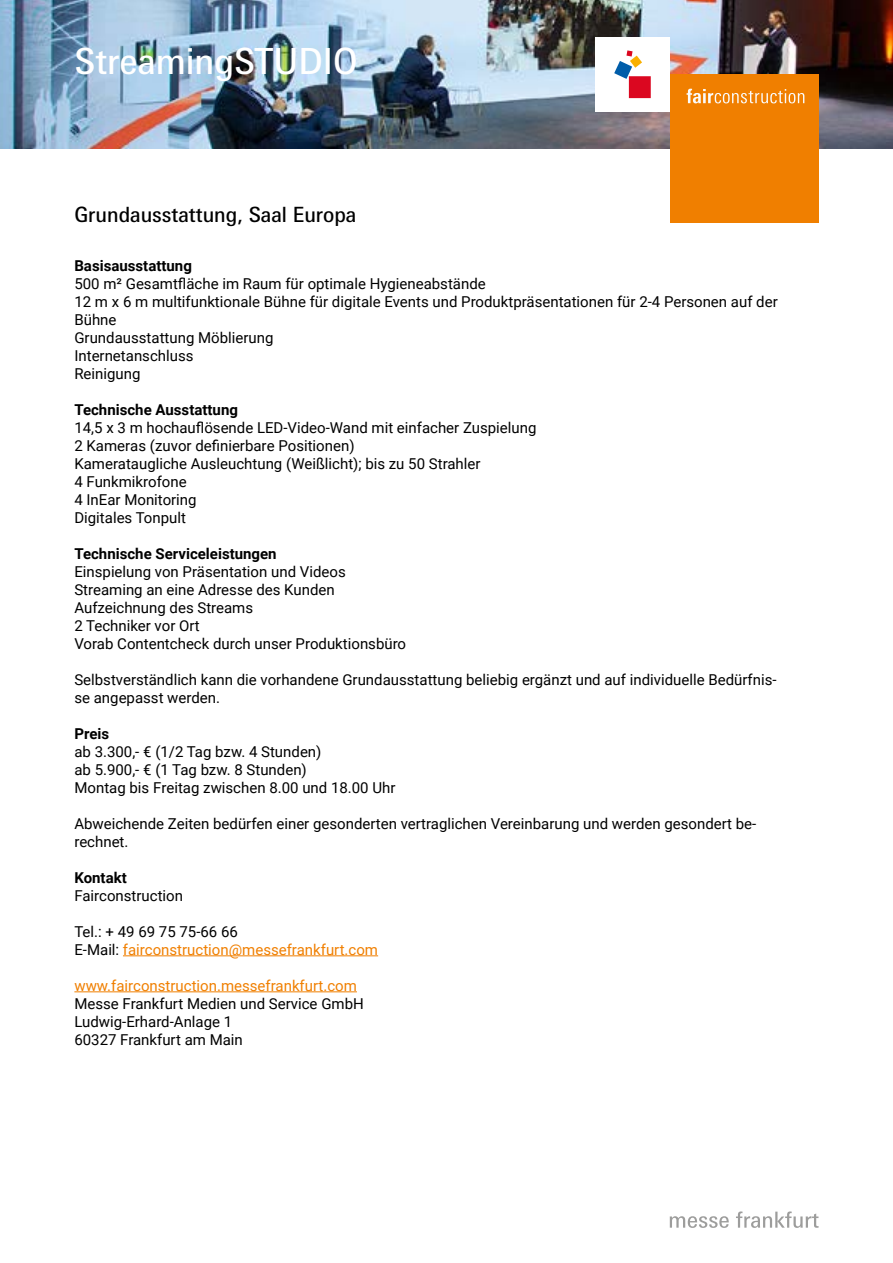
<style>
.page{position:relative;width:893px;height:1263px;background:#fff}
.page>*{position:absolute;margin:0;border:0;box-sizing:border-box;transform-origin:0 0}
.t1{font:36px "Messe Univers";color:#fff}
.t2{font:21px "Messe Univers";color:#000}
.t3{font:15px/18px "Roboto";color:#000}
.t4{font:15px/18px "Roboto";color:#f07f00}
.t5{font:700 15px "Roboto";color:#000}
.s1{font-style:inherit}
.s2{color:#000}
</style>
<div class="page">
<img style="left:0;top:0;width:893px;height:149px">
<div style="left:670px;top:74px;width:149px;height:149px;background:#f07f00"></div>
<div style="left:595px;top:37px;width:75px;height:75px;background:#fff"></div>
<svg style="left:614px;top:50px;width:37px;height:48px"></svg>
<hr style="left:123px;top:955px;width:255px;height:1px;background:#f07f00">
<hr style="left:74px;top:991px;width:283px;height:1px;background:#f07f00">
<svg style="left:670px;top:1211px;width:149px;height:17px"></svg>
<svg style="left:687px;top:89px;width:117px;height:14px"></svg>
<h1 class="t1" style="left:74px;top:39px;width:285px">StreamingSTUDIO</h1>
<h2 class="t2" style="left:74px;top:202px;width:283px">Grundausstattung, Saal Europa</h2>
<p class="t5" style="left:74px;top:255px;width:119px">Basisausstattung</p>
<p class="t3" style="left:74px;top:274px;width:705px">500 m² Gesamtfläche im Raum für optimale Hygieneabstände<br>12 m x 6 m multifunktionale Bühne für digitale Events und Produktpräsentationen für 2-4 Personen auf der Bühne<br>Grundausstattung Möblierung<br>Internetanschluss<br>Reinigung</p>
<p class="t5" style="left:74px;top:399px;width:165px">Technische Ausstattung</p>
<p class="t3" style="left:74px;top:418px;width:464px">14,5 x 3 m hochauflösende LED-Video-Wand mit einfacher Zuspielung <span class="s1">2</span> Kameras (zuvor definierbare Positionen)<br>Kamerataugliche Ausleuchtung (Weißlicht); bis zu 50 Strahler<br>4 Funkmikrofone<br>4 InEar Monitoring<br>Digitales Tonpult</p>
<p class="t5" style="left:74px;top:543px;width:204px">Technische Serviceleistungen</p>
<p class="t3" style="left:74px;top:562px;width:333px">Einspielung von Präsentation und Videos Streaming an eine Adresse des Kunden Aufzeichnung des Streams<br>2 Techniker vor Ort<br>Vorab Contentcheck durch unser Produktionsbüro</p>
<p class="t3" style="left:74px;top:670px;width:704px">Selbstverständlich kann die vorhandene Grundausstattung beliebig ergänzt und auf individuelle Bedürfnis&shy;se angepasst werden.</p>
<p class="t5" style="left:74px;top:723px;width:36px">Preis</p>
<p class="t3" style="left:74px;top:742px;width:323px">ab 3.300,- € (1/2 Tag bzw. 4 Stunden)<br>ab 5.900,- € (1 Tag bzw. 8 Stunden)<br><span class="s1">Montag bis Freitag</span> zwischen 8.00 und 18.00 Uhr</p>
<p class="t3" style="left:74px;top:814px;width:683px">Abweichende Zeiten bedürfen einer gesonderten vertraglichen Vereinbarung und werden gesondert be&shy;rechnet.</p>
<p class="t5" style="left:74px;top:867px;width:54px">Kontakt</p>
<p class="t3" style="left:74px;top:886px;width:110px">Fairconstruction</p>
<p class="t4" style="left:74px;top:922px;width:305px"><span class="s2">Tel.: + 49 69 75 75-66 66<br>E-Mail:</span> fairconstruction@messefrankfurt.com</p>
<p class="t4" style="left:74px;top:976px;width:284px">www.fairconstruction.messefrankfurt.com</p>
<p class="t3" style="left:74px;top:994px;width:291px">Messe Frankfurt Medien und Service GmbH<br>Ludwig-Erhard-Anlage 1<br>60327 Frankfurt am Main</p>
</div>
